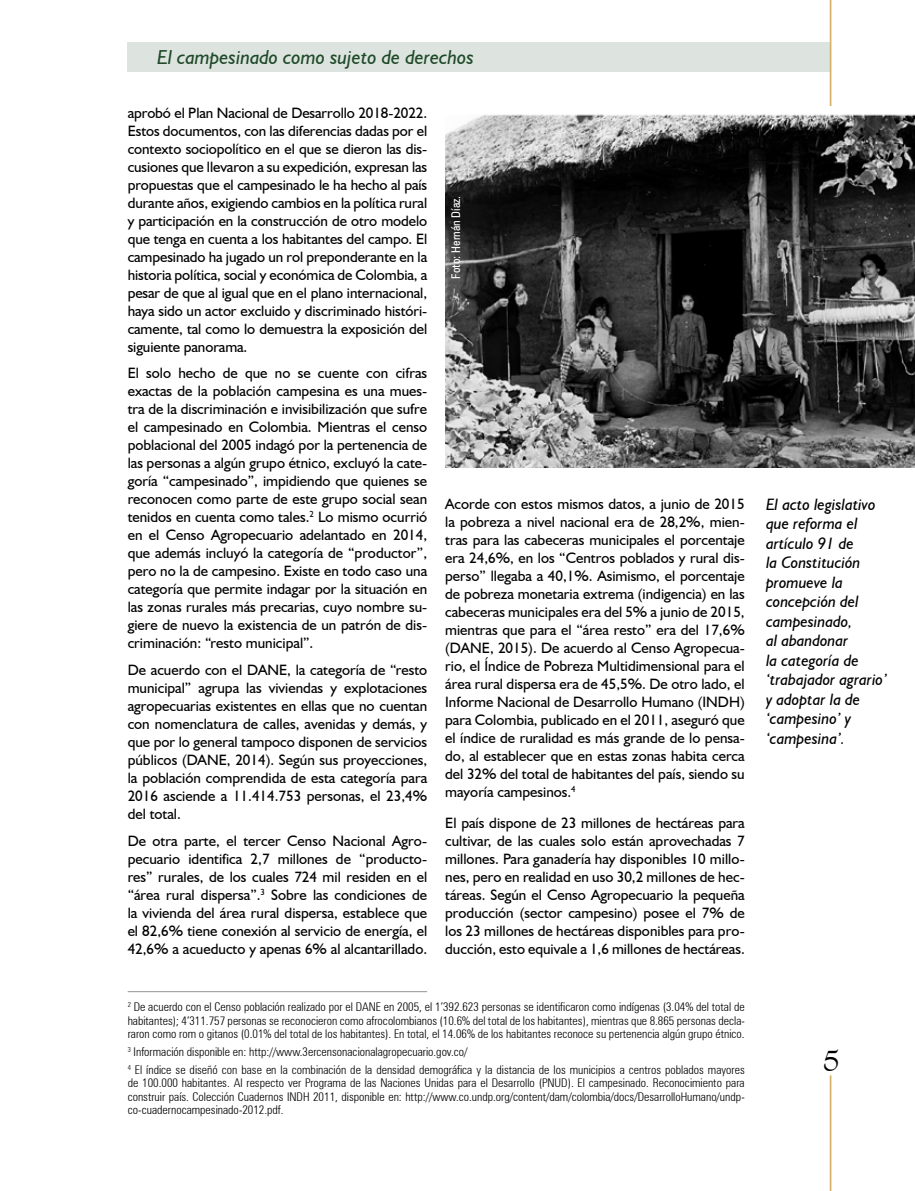
<style>
.page{position:relative;width:915px;height:1191px;background:#fff}
.page>*{position:absolute;margin:0;border:0;box-sizing:border-box;transform-origin:0 0}
.t1{font:30px "Bernhard Modern BT";color:#000}
.t2{font:italic 20.25px "Humanist 521 BT";color:#1f4a29}
.t3{font:italic 16.5px/19.5px "Humanist 521 BT";color:#000}
.t4{font:15px/18px "Humanist 521 BT";color:#000;text-align:justify}
.t5{font:300 condensed 12px/13.5px "Zurich BT";color:#000;text-align:justify}
.t6{font:condensed 12px "Zurich BT";color:#fff}
</style>
<div class="page">
<svg style="left:829px;top:1075px;width:2px;height:116px"></svg>
<div style="left:128px;top:43px;width:701px;height:29px;background:#dde4df"></div>
<svg style="left:829px;top:0;width:3px;height:106px"></svg>
<hr style="left:128px;top:991px;width:299px;height:1px;background:#939598">
<img style="left:445px;top:114px;width:469px;height:353px">
<h2 class="t2" style="left:157px;top:45px;width:318px">El campesinado como sujeto de derechos</h2>
<p class="t4" style="left:128px;top:103px;width:301px">aprobó el Plan Nacional de Desarrollo 2018-2022.<br>Estos documentos, con las diferencias dadas por el contexto sociopolítico en el que se dieron las dis&shy;cusiones que llevaron a su expedición, expresan las propuestas que el campesinado le ha hecho al país durante años, exigiendo cambios en la política rural y participación en la construcción de otro modelo que tenga en cuenta a los habitantes del campo. El campesinado ha jugado un rol preponderante en la historia política, social y económica de Colombia, a pesar de que al igual que en el plano internacional, haya sido un actor excluido y discriminado históri&shy;camente, tal como lo demuestra la exposición del siguiente panorama.</p>
<p class="t4" style="left:128px;top:364px;width:301px">El solo hecho de que no se cuente con cifras exactas de la población campesina es una mues&shy;tra de la discriminación e invisibilización que sufre el campesinado en Colombia. Mientras el censo poblacional del 2005 indagó por la pertenencia de las personas a algún grupo étnico, excluyó la cate&shy;goría “campesinado”, impidiendo que quienes se reconocen como parte de este grupo social sean tenidos en cuenta como tales.<sup>2</sup> Lo mismo ocurrió en el Censo Agropecuario adelantado en 2014, que además incluyó la categoría de “productor”, pero no la de campesino. Existe en todo caso una categoría que permite indagar por la situación en las zonas rurales más precarias, cuyo nombre su&shy;giere de nuevo la existencia de un patrón de dis&shy;criminación: “resto municipal”.</p>
<p class="t4" style="left:128px;top:660px;width:301px">De acuerdo con el DANE, la categoría de “resto municipal” agrupa las viviendas y explotaciones agropecuarias existentes en ellas que no cuentan con nomenclatura de calles, avenidas y demás, y que por lo general tampoco disponen de servicios públicos (DANE, 2014). Según sus proyecciones, la población comprendida de esta categoría para 2016 asciende a 11.414.753 personas, el 23,4% del total.</p>
<p class="t4" style="left:128px;top:831px;width:301px">De otra parte, el tercer Censo Nacional Agro&shy;pecuario identifica 2,7 millones de “producto&shy;res” rurales, de los cuales 724 mil residen en el “área rural dispersa”.<sup>3</sup> Sobre las condiciones de la vivienda del área rural dispersa, establece que el 82,6% tiene conexión al servicio de energía, el 42,6% a acueducto y apenas 6% al alcantarillado.</p>
<p class="t6" style="left:448px;top:278px;width:84px;rotate:-90deg">Foto: Hernán Díaz.</p>
<p class="t4" style="left:445px;top:494px;width:301px">Acorde con estos mismos datos, a junio de 2015 la pobreza a nivel nacional era de 28,2%, mien&shy;tras para las cabeceras municipales el porcentaje era 24,6%, en los “Centros poblados y rural dis&shy;perso” llegaba a 40,1%. Asimismo, el porcentaje de pobreza monetaria extrema (indigencia) en las cabeceras municipales era del 5% a junio de 2015, mientras que para el “área resto” era del 17,6% (DANE, 2015). De acuerdo al Censo Agropecua&shy;rio, el Índice de Pobreza Multidimensional para el área rural dispersa era de 45,5%. De otro lado, el Informe Nacional de Desarrollo Humano (INDH) para Colombia, publicado en el 2011, aseguró que el índice de ruralidad es más grande de lo pensa&shy;do, al establecer que en estas zonas habita cerca del 32% del total de habitantes del país, siendo su mayoría campesinos.<sup>4</sup></p>
<p class="t4" style="left:445px;top:813px;width:301px">El país dispone de 23 millones de hectáreas para cultivar, de las cuales solo están aprovechadas 7 millones. Para ganadería hay disponibles 10 millo&shy;nes, pero en realidad en uso 30,2 millones de hec&shy;táreas. Según el Censo Agropecuario la pequeña producción (sector campesino) posee el 7% de los 23 millones de hectáreas disponibles para pro&shy;ducción, esto equivale a 1,6 millones de hectáreas.</p>
<p class="t5" style="left:128px;top:1000px;width:618px"><sup>2</sup> De acuerdo con el Censo población realizado por el DANE en 2005, el 1’392.623 personas se identificaron como indígenas (3.04% del total de habitantes); 4’311.757 personas se reconocieron como afrocolombianos (10.6% del total de los habitantes), mientras que 8.865 personas decla&shy;raron como rom o gitanos (0.01% del total de los habitantes). En total, el 14.06% de los habitantes reconoce su pertenencia algún grupo étnico.</p>
<p class="t5" style="left:128px;top:1042px;width:618px;line-height:17.7px"><sup>3</sup> Información disponible en: http://www.3ercensonacionalagropecuario.gov.co/<br><sup>4</sup> El índice se diseñó con base en la combinación de la densidad demográfica y la distancia de los municipios a centros poblados mayores</p>
<p class="t5" style="left:128px;top:1076px;width:618px">de 100.000 habitantes. Al respecto ver Programa de las Naciones Unidas para el Desarrollo (PNUD). El campesinado. Reconocimiento para construir país. Colección Cuadernos INDH 2011, disponible en: http://www.co.undp.org/content/dam/colombia/docs/DesarrolloHumano/undp&shy;co-cuadernocampesinado-2012.pdf.</p>
<p class="t3" style="left:765px;top:494px;width:122px">El acto legislativo que reforma el artículo 91 de<br>la Constitución promueve la concepción del campesinado,<br>al abandonar<br>la categoría de ‘trabajador agrario’ y adoptar la de ‘campesino’ y ‘campesina’.</p>
<h1 class="t1" style="left:823px;top:1040px;width:18px">5</h1>
</div>
